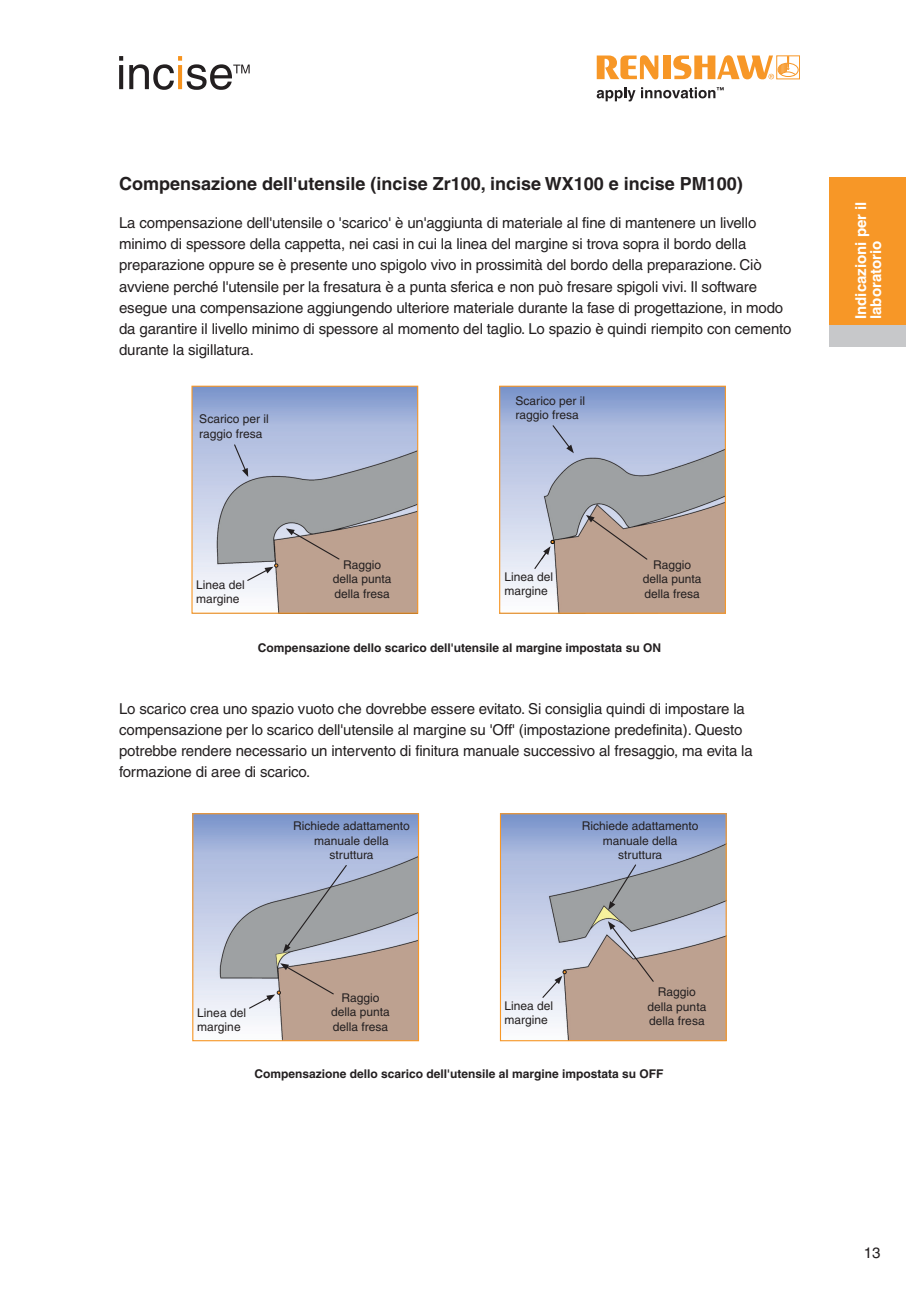
<style>
.page{position:relative;width:919px;height:1289px;background:#fff}
.page>*{position:absolute;margin:0;border:0;box-sizing:border-box;transform-origin:0 0}
.t1{font:700 18px "Helvetica";color:#231f20}
.t2{font:15px/21px "Helvetica";letter-spacing:-.01em;color:#231f20}
.t3{font:700 15px/15px "Helvetica";color:#fff}
.t4{font:12px/14.4px "Helvetica";color:#231f20}
.t5{font:700 12px "Helvetica";color:#231f20}
</style>
<div class="page">
<div style="left:829px;top:177px;width:77px;height:148px;background:#f79727"></div>
<div style="left:829px;top:325px;width:77px;height:22px;background:#c7c8ca"></div>
<svg style="left:596px;top:55px;width:62px;height:24px"></svg>
<div style="left:662px;top:55px;width:8px;height:24px;background:#f79727"></div>
<svg style="left:596px;top:87px;width:39px;height:14px"></svg>
<div style="left:777px;top:63px;width:21px;height:14px;border:1px solid #f79727;border-radius:50%"></div>
<svg style="left:673px;top:55px;width:122px;height:24px"></svg>
<svg style="left:641px;top:87px;width:82px;height:11px"></svg>
<svg style="left:119px;top:56px;width:131px;height:34px"></svg>
<img style="left:193px;top:387px;width:223px;height:224px">
<div style="left:191px;top:385px;width:227px;height:228px;border:1px solid #f79727"></div>
<img style="left:501px;top:387px;width:222px;height:224px">
<div style="left:499px;top:385px;width:226px;height:228px;border:1px solid #f79727"></div>
<svg style="left:246px;top:563px;width:32px;height:19px"></svg>
<svg style="left:533px;top:540px;width:21px;height:30px"></svg>
<svg style="left:233px;top:443px;width:15px;height:34px"></svg>
<svg style="left:551px;top:424px;width:22px;height:29px"></svg>
<svg style="left:286px;top:528px;width:54px;height:32px;background:#b09a8f"></svg>
<svg style="left:586px;top:515px;width:62px;height:45px;background:#b29b8e"></svg>
<img style="left:194px;top:815px;width:223px;height:224px">
<div style="left:192px;top:813px;width:227px;height:228px;border:1px solid #f79727"></div>
<img style="left:502px;top:815px;width:222px;height:224px">
<div style="left:500px;top:813px;width:226px;height:228px;border:1px solid #f79727"></div>
<svg style="left:608px;top:863px;width:29px;height:47px"></svg>
<svg style="left:283px;top:863px;width:65px;height:89px;background:#a4a9b6"></svg>
<svg style="left:608px;top:921px;width:46px;height:61px;background:#b7adad"></svg>
<svg style="left:541px;top:970px;width:25px;height:28px"></svg>
<svg style="left:248px;top:963px;width:87px;height:46px;background:#baaaa3"></svg>
<p class="t1" style="left:119px;top:173px;width:625px">Compensazione dell'utensile (incise Zr100, incise WX100 e incise PM100)</p>
<p class="t2" style="left:119px;top:213px;width:674px">La compensazione dell'utensile o 'scarico' è un'aggiunta di materiale al fine di mantenere un livello minimo di spessore della cappetta, nei casi in cui la linea del margine si trova sopra il bordo della preparazione oppure se è presente uno spigolo vivo in prossimità del bordo della preparazione. Ciò avviene perché l'utensile per la fresatura è a punta sferica e non può fresare spigoli vivi. Il software esegue una compensazione aggiungendo ulteriore materiale durante la fase di progettazione, in modo da garantire il livello minimo di spessore al momento del taglio. Lo spazio è quindi riempito con cemento durante la sigillatura.</p>
<p class="t4" style="left:199px;top:412px;width:71px">Scarico per il raggio fresa</p>
<p class="t4" style="left:196px;top:577px;width:50px">Linea del margine</p>
<p class="t4" style="left:333px;top:557px;width:60px;text-align:center">Raggio della punta della fresa</p>
<p class="t4" style="left:515px;top:393px;width:71px">Scarico per il raggio fresa</p>
<p class="t4" style="left:504px;top:569px;width:50px">Linea del margine</p>
<p class="t4" style="left:642px;top:557px;width:60px;text-align:center">Raggio della punta della fresa</p>
<p class="t5" style="left:258px;top:640px;width:404px">Compensazione dello scarico dell'utensile al margine impostata su ON</p>
<p class="t2" style="left:119px;top:698px;width:635px">Lo scarico crea uno spazio vuoto che dovrebbe essere evitato. Si consiglia quindi di impostare la compensazione per lo scarico dell'utensile al margine su 'Off' (impostazione predefinita). Questo potrebbe rendere necessario un intervento di finitura manuale successivo al fresaggio, ma evita la formazione di aree di scarico.</p>
<p class="t4" style="left:293px;top:818px;width:118px;text-align:center">Richiede adattamento manuale della struttura</p>
<p class="t4" style="left:581px;top:818px;width:118px;text-align:center">Richiede adattamento manuale della struttura</p>
<p class="t4" style="left:197px;top:1005px;width:50px">Linea del margine</p>
<p class="t4" style="left:331px;top:990px;width:60px;text-align:center">Raggio della punta della fresa</p>
<p class="t4" style="left:647px;top:985px;width:60px;text-align:center">Raggio della punta della fresa</p>
<p class="t4" style="left:504px;top:998px;width:50px">Linea del margine</p>
<p class="t5" style="left:254px;top:1066px;width:410px">Compensazione dello scarico dell'utensile al margine impostata su OFF</p>
<p class="t3" style="left:853px;top:319px;width:119px;rotate:-90deg">Indicazioni per il laboratorio</p>
<p class="t2" style="left:863px;top:1242px;width:18px">13</p>
</div>
